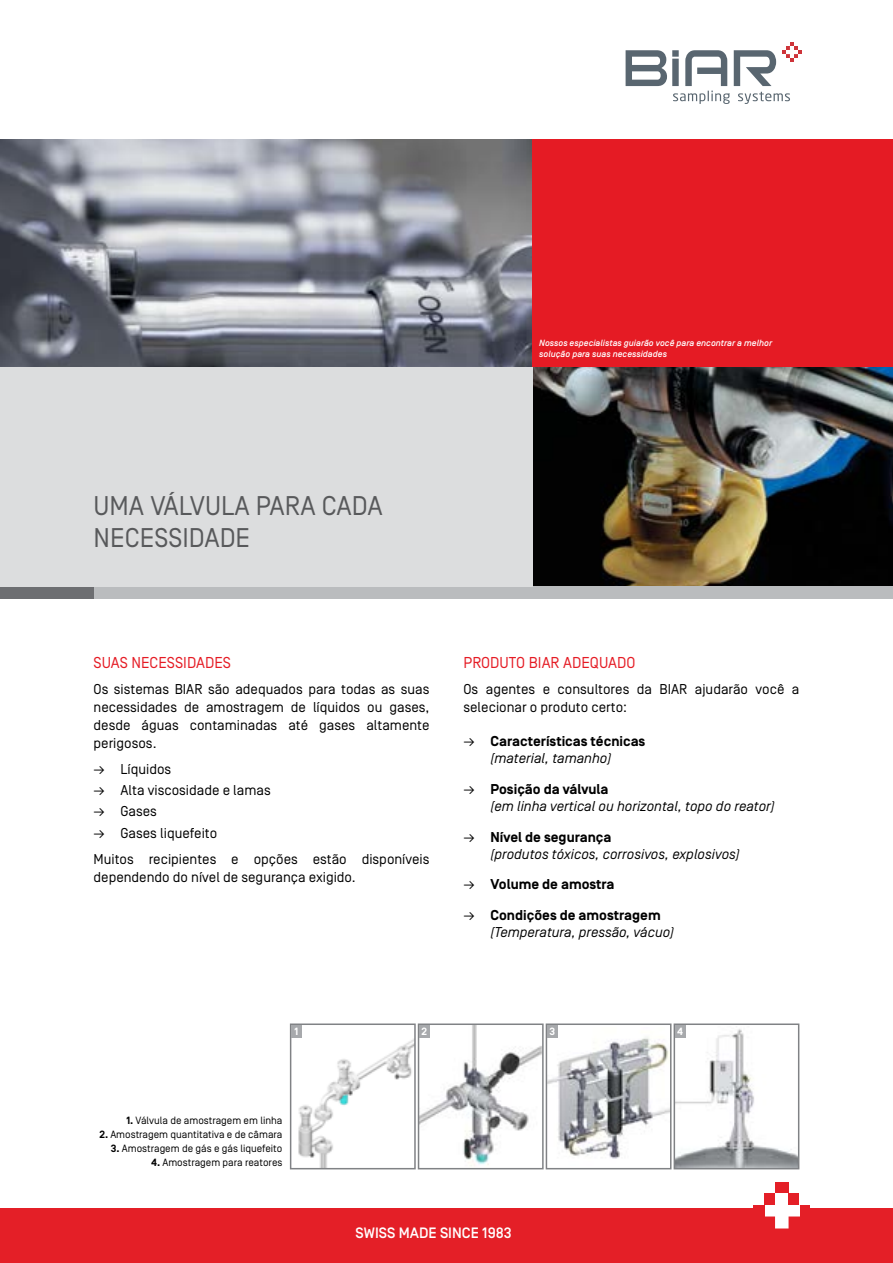
<style>
.page{position:relative;width:893px;height:1263px;background:#fff}
.page>*{position:absolute;margin:0;border:0;box-sizing:border-box;transform-origin:0 0}
.t1{font:27px/32.4px "Simplon Norm";color:#58595b}
.t2{font:15.75px "Simplon Norm";color:#e51b24}
.t3{font:500 15px "Simplon Norm";color:#fff}
.t4{font:14.25px/18px "Simplon Norm";color:#000}
.t5{font:italic 14.25px/17.1px "Simplon Norm";color:#000}
.t6{font:700 14.25px/17.1px "Simplon Norm";color:#000;text-align:center}
.t7{font:10.5px "Simplon Norm";color:#000}
.t8{font:700 10.5px "Simplon Norm";color:#fff}
.t9{font:italic 500 9px/10.8px "Simplon Norm";color:#fff}
.s1{font-weight:400}
.s2{font-weight:400;font-style:italic}
.s3{font-style:normal}
.s4{font-weight:700;font-style:normal}
.s5{font-weight:700}
</style>
<div class="page">
<img style="left:677px;top:1027px;width:119px;height:139px">
<div style="left:674px;top:1023px;width:125px;height:146px;border:2px solid #808285"></div>
<div style="left:675px;top:1025px;width:10px;height:12px;background:#a7a9ac"></div>
<img style="left:549px;top:1027px;width:119px;height:132px">
<div style="left:546px;top:1023px;width:125px;height:146px;border:2px solid #808285"></div>
<div style="left:547px;top:1025px;width:10px;height:12px;background:#a7a9ac"></div>
<img style="left:421px;top:1026px;width:120px;height:140px">
<div style="left:418px;top:1023px;width:126px;height:146px;border:2px solid #808285"></div>
<div style="left:419px;top:1025px;width:10px;height:12px;background:#a7a9ac"></div>
<img style="left:293px;top:1026px;width:120px;height:140px">
<div style="left:290px;top:1023px;width:126px;height:146px;border:2px solid #808285"></div>
<div style="left:291px;top:1025px;width:10px;height:12px;background:#a7a9ac"></div>
<img style="left:532px;top:367px;width:361px;height:219px">
<img style="left:0;top:140px;width:532px;height:227px">
<div style="left:0;top:586px;width:893px;height:13px;background:#babcbe"></div>
<div style="left:0;top:394px;width:94px;height:205px;background:#6d6e71"></div>
<div style="left:0;top:367px;width:532px;height:219px;background:#dcddde"></div>
<div style="left:532px;top:140px;width:361px;height:227px;background:#e51b24"></div>
<div style="left:0;top:1207px;width:893px;height:56px;background:#e41f27"></div>
<svg style="left:764px;top:1192px;width:36px;height:36px"></svg>
<div style="left:753px;top:1204px;width:11px;height:12px;background:#e41f27"></div>
<div style="left:765px;top:1192px;width:10px;height:12px;background:#e41f27"></div>
<div style="left:775px;top:1182px;width:13px;height:10px;background:#e41f27"></div>
<div style="left:788px;top:1192px;width:11px;height:12px;background:#e41f27"></div>
<div style="left:800px;top:1204px;width:10px;height:12px;background:#e41f27"></div>
<svg style="left:626px;top:43px;width:175px;height:61px"></svg>
<p class="t9" style="left:539px;top:338px;width:234px">Nossos especialistas guiarão você para encontrar a melhor solução para suas necessidades</p>
<h1 class="t1" style="left:94px;top:490px;width:291px">UMA VÁLVULA PARA CADA<br>NECESSIDADE</h1>
<p class="t2" style="left:94px;top:654px;width:139px">SUAS NECESSIDADES</p>
<p class="t4" style="left:94px;top:680px;width:337px;text-align:justify">Os sistemas BIAR são adequados para todas as suas necessidades de amostragem de líquidos ou gases, desde águas contaminadas até gases altamente perigosos.</p>
<p class="t4" style="left:94px;top:760px;width:79px">→ Líquidos</p>
<p class="t4" style="left:94px;top:781px;width:179px">→ Alta viscosidade e lamas</p>
<p class="t4" style="left:94px;top:803px;width:65px">→ Gases</p>
<p class="t4" style="left:94px;top:820px;width:337px;line-height:26.5px">→ Gases liquefeito<br>Muitos recipientes e opções estão disponíveis</p>
<p class="t4" style="left:94px;top:869px;width:264px">dependendo do nível de segurança exigido.</p>
<p class="t2" style="left:463px;top:654px;width:173px">PRODUTO BIAR ADEQUADO</p>
<p class="t4" style="left:463px;top:680px;width:337px">Os agentes e consultores da BIAR ajudarão você a selecionar o produto certo:</p>
<p class="t6" style="left:463px;top:734px;width:183px"><span class="s1">→</span> Características técnicas <span class="s2">(material, tamanho)</span></p>
<p class="t5" style="left:490px;top:781px;width:286px;text-indent:-27px"><span class="s3">→</span> <span class="s4">Posição da válvula<br></span>(em linha vertical ou horizontal, topo do reator)</p>
<p class="t5" style="left:490px;top:828px;width:251px;text-indent:-27px"><span class="s3">→</span> <span class="s4">Nível de segurança<br></span>(produtos tóxicos, corrosivos, explosivos)</p>
<p class="t6" style="left:463px;top:877px;width:153px"><span class="s1">→</span> Volume de amostra</p>
<p class="t5" style="left:490px;top:907px;width:185px;text-indent:-27px"><span class="s3">→</span> <span class="s4">Condições de amostragem </span>(Temperatura, pressão, vácuo)</p>
<p class="t8" style="left:294px;top:1026px;width:5px">1</p>
<p class="t8" style="left:421px;top:1026px;width:7px">2</p>
<p class="t8" style="left:549px;top:1026px;width:7px">3</p>
<p class="t8" style="left:677px;top:1026px;width:7px">4</p>
<p class="t7" style="left:126px;top:1114px;width:158px"><span class="s5">1.</span> Válvula de amostragem em linha</p>
<p class="t7" style="left:99px;top:1128px;width:184px"><span class="s5">2.</span> Amostragem quantitativa e de câmara</p>
<p class="t7" style="left:111px;top:1143px;width:173px"><span class="s5">3.</span> Amostragem de gás e gás liquefeito</p>
<p class="t7" style="left:152px;top:1157px;width:132px"><span class="s5">4.</span> Amostragem para reatores</p>
<p class="t3" style="left:356px;top:1225px;width:158px">SWISS MADE SINCE 1983</p>
</div>
